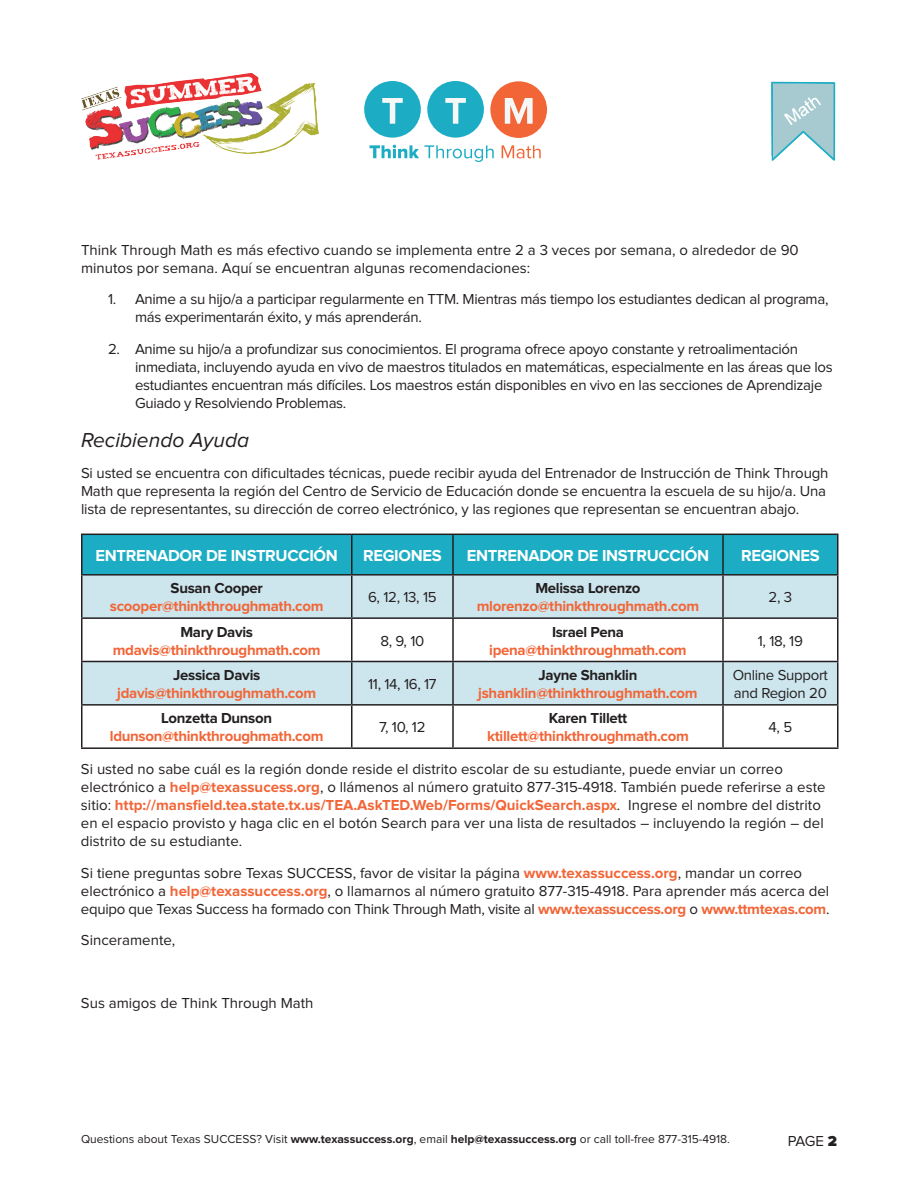
<style>
.page{position:relative;width:918px;height:1188px;background:#fff}
.page>*{position:absolute;margin:0;border:0;box-sizing:border-box;transform-origin:0 0}
.t1{font:italic 21px "Proxima Nova";color:#231f20}
.t2{font:700 16.5px "Proxima Nova";letter-spacing:-.02em;color:#fff}
.t3{font:15px/18px "Proxima Nova";letter-spacing:-.01em;color:#231f20}
.t4{font:700 15px "Proxima Nova";letter-spacing:-.02em;color:#f26537}
.t5{font:700 15px "Proxima Nova";letter-spacing:-.02em;color:#231f20}
.t6{font:12px "Proxima Nova";color:#231f20}
.s1{font-weight:700;color:#f26537}
.s2{font-weight:700}
.s3{font-weight:900}
</style>
<div class="page">
<svg style="left:370px;top:145px;width:124px;height:17px"></svg>
<svg style="left:502px;top:145px;width:39px;height:13px"></svg>
<div style="left:364px;top:81px;width:57px;height:57px;background:#1cadc4;border-radius:50%"></div>
<svg style="left:382px;top:98px;width:21px;height:26px"></svg>
<div style="left:427px;top:81px;width:57px;height:57px;background:#1cadc4;border-radius:50%"></div>
<svg style="left:445px;top:98px;width:21px;height:26px"></svg>
<div style="left:490px;top:81px;width:57px;height:57px;background:#f26537;border-radius:50%"></div>
<svg style="left:505px;top:98px;width:28px;height:26px"></svg>
<img style="left:771px;top:81px;width:65px;height:80px">
<img style="left:81px;top:73px;width:238px;height:87px">
<div style="left:82px;top:535px;width:755px;height:39px;background:#1cadc4"></div>
<svg style="left:82px;top:576px;width:755px;height:128px;fill:#cde6ed"></svg>
<hr style="left:81px;top:534px;width:271px;height:1px;background:#231f20">
<hr style="left:81px;top:535px;width:1px;height:39px;background:#231f20">
<hr style="left:352px;top:534px;width:101px;height:1px;background:#231f20">
<hr style="left:351px;top:535px;width:1px;height:39px;background:#231f20">
<hr style="left:453px;top:534px;width:270px;height:1px;background:#231f20">
<hr style="left:452px;top:535px;width:2px;height:39px;background:#231f20">
<hr style="left:723px;top:534px;width:115px;height:1px;background:#231f20">
<hr style="left:722px;top:535px;width:2px;height:39px;background:#231f20">
<hr style="left:837px;top:535px;width:1px;height:39px;background:#231f20">
<hr style="left:81px;top:574px;width:271px;height:2px;background:#231f20">
<hr style="left:81px;top:576px;width:1px;height:41px;background:#231f20">
<hr style="left:352px;top:574px;width:101px;height:2px;background:#231f20">
<hr style="left:351px;top:576px;width:1px;height:41px;background:#231f20">
<hr style="left:453px;top:574px;width:270px;height:2px;background:#231f20">
<hr style="left:452px;top:576px;width:2px;height:41px;background:#231f20">
<hr style="left:723px;top:574px;width:115px;height:2px;background:#231f20">
<hr style="left:722px;top:576px;width:2px;height:41px;background:#231f20">
<hr style="left:837px;top:576px;width:1px;height:41px;background:#231f20">
<hr style="left:81px;top:617px;width:271px;height:2px;background:#231f20">
<hr style="left:81px;top:619px;width:1px;height:42px;background:#231f20">
<hr style="left:352px;top:617px;width:101px;height:2px;background:#231f20">
<hr style="left:351px;top:619px;width:1px;height:42px;background:#231f20">
<hr style="left:453px;top:617px;width:270px;height:2px;background:#231f20">
<hr style="left:452px;top:619px;width:2px;height:42px;background:#231f20">
<hr style="left:723px;top:617px;width:115px;height:2px;background:#231f20">
<hr style="left:722px;top:619px;width:2px;height:42px;background:#231f20">
<hr style="left:837px;top:619px;width:1px;height:42px;background:#231f20">
<hr style="left:81px;top:661px;width:271px;height:1px;background:#231f20">
<hr style="left:81px;top:662px;width:1px;height:42px;background:#231f20">
<hr style="left:352px;top:661px;width:101px;height:1px;background:#231f20">
<hr style="left:351px;top:662px;width:1px;height:42px;background:#231f20">
<hr style="left:453px;top:661px;width:270px;height:1px;background:#231f20">
<hr style="left:452px;top:662px;width:2px;height:42px;background:#231f20">
<hr style="left:723px;top:661px;width:115px;height:1px;background:#231f20">
<hr style="left:722px;top:662px;width:2px;height:42px;background:#231f20">
<hr style="left:837px;top:662px;width:1px;height:42px;background:#231f20">
<hr style="left:81px;top:704px;width:271px;height:2px;background:#231f20">
<hr style="left:81px;top:706px;width:1px;height:41px;background:#231f20">
<hr style="left:352px;top:704px;width:101px;height:2px;background:#231f20">
<hr style="left:351px;top:706px;width:1px;height:41px;background:#231f20">
<hr style="left:453px;top:704px;width:270px;height:2px;background:#231f20">
<hr style="left:452px;top:706px;width:2px;height:41px;background:#231f20">
<hr style="left:723px;top:704px;width:115px;height:2px;background:#231f20">
<hr style="left:722px;top:706px;width:2px;height:41px;background:#231f20">
<hr style="left:837px;top:706px;width:1px;height:41px;background:#231f20">
<hr style="left:81px;top:747px;width:271px;height:2px;background:#231f20">
<hr style="left:352px;top:747px;width:101px;height:2px;background:#231f20">
<hr style="left:453px;top:747px;width:270px;height:2px;background:#231f20">
<hr style="left:723px;top:747px;width:115px;height:2px;background:#231f20">
<p class="t3" style="left:81px;top:241px;width:719px">Think Through Math es más efectivo cuando se implementa entre 2 a 3 veces por semana, o alrededor de 90 minutos por semana. Aquí se encuentran algunas recomendaciones:</p>
<p class="t3" style="left:135px;top:291px;width:695px;text-indent:-27px">1. Anime a su hijo/a a participar regularmente en TTM. Mientras más tiempo los estudiantes dedican al programa, más experimentarán éxito, y más aprenderán.</p>
<p class="t3" style="left:135px;top:340px;width:699px;text-indent:-27px">2. Anime su hijo/a a profundizar sus conocimientos. El programa ofrece apoyo constante y retroalimentación inmediata, incluyendo ayuda en vivo de maestros titulados en matemáticas, especialmente en las áreas que los estudiantes encuentran más difíciles. Los maestros están disponibles en vivo en las secciones de Aprendizaje Guiado y Resolviendo Problemas.</p>
<h1 class="t1" style="left:81px;top:428px;width:170px">Recibiendo Ayuda</h1>
<p class="t3" style="left:81px;top:464px;width:749px">Si usted se encuentra con dificultades técnicas, puede recibir ayuda del Entrenador de Instrucción de Think Through<br>Math que representa la región del Centro de Servicio de Educación donde se encuentra la escuela de su hijo/a. Una lista de representantes, su dirección de correo electrónico, y las regiones que representan se encuentran abajo.</p>
<p class="t2" style="left:96px;top:546px;width:192px">Entrenador de Instrucc</p>
<p class="t2" style="left:309px;top:546px;width:28px">ión</p>
<p class="t2" style="left:363px;top:546px;width:78px">Regiones</p>
<p class="t2" style="left:467px;top:546px;width:192px">Entrenador de Instrucc</p>
<p class="t2" style="left:681px;top:546px;width:28px">ión</p>
<p class="t2" style="left:741px;top:546px;width:78px">Regiones</p>
<p class="t5" style="left:171px;top:580px;width:94px">Susan Cooper</p>
<p class="t4" style="left:110px;top:598px;width:215px">scooper@thinkthroughmath.com</p>
<p class="t5" style="left:535px;top:580px;width:107px">Melissa Lorenzo</p>
<p class="t4" style="left:477px;top:598px;width:224px">mlorenzo@thinkthroughmath.com</p>
<p class="t3" style="left:368px;top:589px;width:70px">6, 12, 13, 15</p>
<p class="t3" style="left:769px;top:589px;width:25px">2, 3</p>
<p class="t5" style="left:180px;top:623px;width:74px">Mary Davis</p>
<p class="t4" style="left:113px;top:641px;width:209px">mdavis@thinkthroughmath.com</p>
<p class="t5" style="left:173px;top:667px;width:89px">Jessica Davis</p>
<p class="t4" style="left:117px;top:685px;width:200px">jdavis@thinkthroughmath.com</p>
<p class="t3" style="left:380px;top:632px;width:45px">8, 9, 10</p>
<p class="t3" style="left:368px;top:675px;width:70px">11, 14, 16, 17</p>
<p class="t5" style="left:552px;top:623px;width:73px">Israel Pena</p>
<p class="t4" style="left:489px;top:641px;width:199px">ipena@thinkthroughmath.com</p>
<p class="t5" style="left:539px;top:667px;width:100px">Jayne Shanklin</p>
<p class="t4" style="left:478px;top:685px;width:221px">jshanklin@thinkthroughmath.com</p>
<p class="t3" style="left:758px;top:632px;width:47px">1, 18, 19</p>
<p class="t3" style="left:733px;top:666px;width:97px">Online Support and Region 20</p>
<p class="t5" style="left:549px;top:710px;width:80px">Karen Tillett</p>
<p class="t4" style="left:487px;top:728px;width:203px">ktillett@thinkthroughmath.com</p>
<p class="t5" style="left:161px;top:710px;width:112px">Lonzetta Dunson</p>
<p class="t4" style="left:110px;top:728px;width:215px">ldunson@thinkthroughmath.com</p>
<p class="t3" style="left:379px;top:719px;width:48px">7, 10, 12</p>
<p class="t3" style="left:769px;top:719px;width:25px">4, 5</p>
<p class="t3" style="left:81px;top:761px;width:746px">Si usted no sabe cuál es la región donde reside el distrito escolar de su estudiante, puede enviar un correo electrónico a <span class="s1">help@texassucess.org</span>, o llámenos al número gratuito 877-315-4918. También puede referirse a este sitio: <span class="s1">http://mansfield.tea.state.tx.us/TEA.AskTED</span></p>
<p class="t3" style="left:81px;top:797px;width:744px;text-indent:329px"><span class="s1">.Web/Forms/QuickSearch.aspx</span>. Ingrese el nombre del distrito en el espacio provisto y haga clic en el botón Search para ver una lista de resultados – incluyendo la región – del distrito de su estudiante.</p>
<p class="t3" style="left:81px;top:864px;width:750px">Si tiene preguntas sobre Texas SUCCESS, favor de visitar la página <span class="s1">www.texassuccess.org</span>, mandar un correo electrónico a <span class="s1">help@texassuccess.org</span>, o llamarnos al número gratuito 877-315-4918. Para aprender más acerca del equipo que Texas Success ha formado con Think Through Math, visite al <span class="s1">www.texassuccess.org</span> o <span class="s1">www.ttmtexas.com</span>.</p>
<p class="t3" style="left:81px;top:932px;width:96px">Sinceramente,</p>
<p class="t3" style="left:81px;top:995px;width:234px">Sus amigos de Think Through Math</p>
<p class="t6" style="left:81px;top:1133px;width:651px">Questions about Texas SUCCESS? Visit <span class="s2">www.texassuccess.org</span>, email <span class="s2">help@texassuccess.org</span> or call toll-free 877-315-4918.</p>
<p class="t3" style="left:788px;top:1132px;width:51px">Page <span class="s3">2</span></p>
</div>
